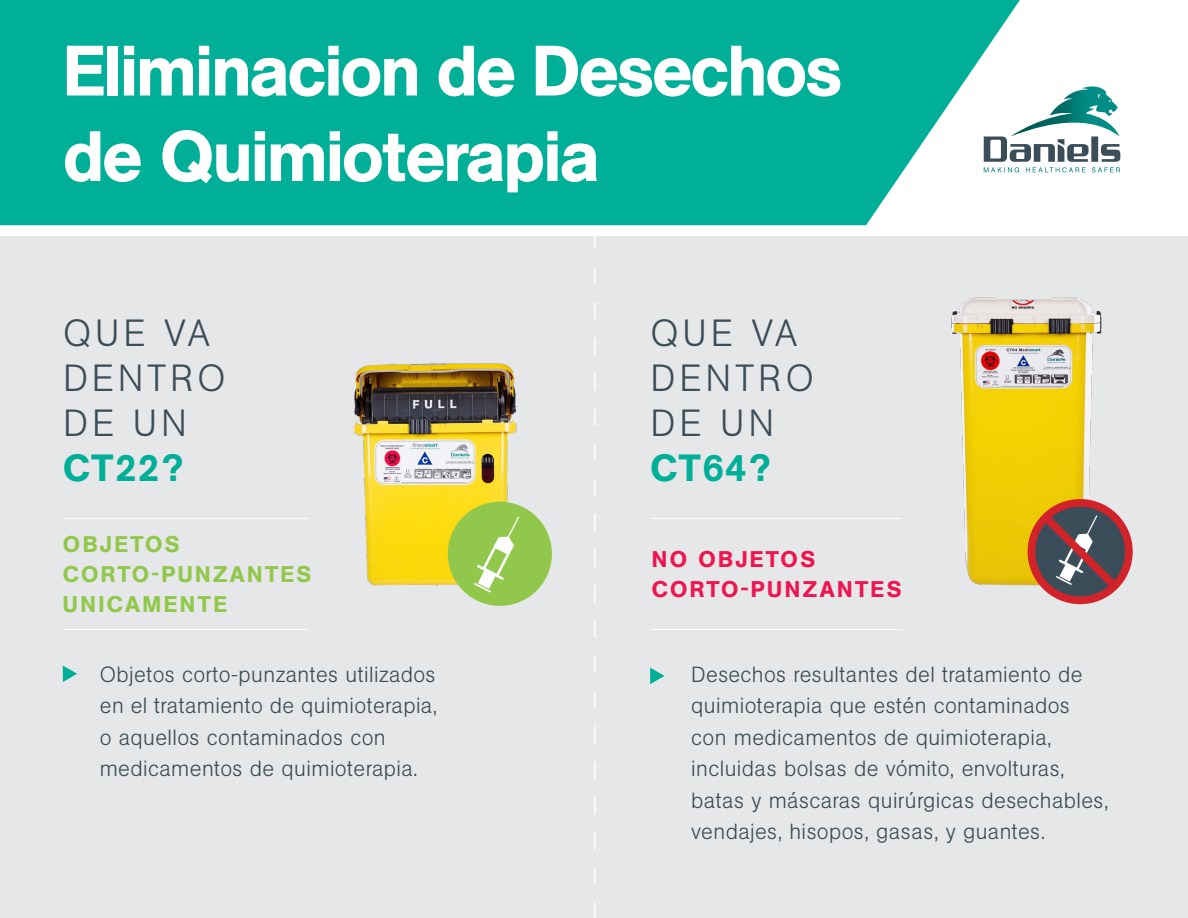
<style>
.page{position:relative;width:1188px;height:918px;background:#fff}
.page>*{position:absolute;margin:0;border:0;box-sizing:border-box;transform-origin:0 0}
.t1{font:500 70.5px/85.5px "AG Book Pro";letter-spacing:-.02em;color:#fff}
.t2{font:300 37.5px/45px "AG Book Pro";letter-spacing:.11em;color:#3b4d58}
.t3{font:500 22.5px/30px "AG Book Pro";letter-spacing:.105em;color:#91c84c}
.t4{font:500 22.5px/30px "AG Book Pro";letter-spacing:.11em;color:#ed1651}
.t5{font:300 21.75px/31.5px "AG Book Pro";letter-spacing:.02em;color:#3b4d58}
.s1{font-weight:500;color:#00af98}
</style>
<div class="page">
<div style="left:0;top:236px;width:1188px;height:682px;background:#e6e7e8"></div>
<div style="left:0;top:0;width:1020px;height:225px;background:#00af98"></div>
<img style="left:354px;top:363px;width:163px;height:223px">
<svg style="left:63px;top:665px;width:14px;height:17px"></svg>
<svg style="left:984px;top:86px;width:136px;height:86px"></svg>
<svg style="left:594px;top:236px;width:2px;height:682px"></svg>
<img style="left:951px;top:297px;width:151px;height:308px">
<svg style="left:650px;top:668px;width:15px;height:16px"></svg>
<svg style="left:440px;top:494px;width:112px;height:112px"></svg>
<hr style="left:63px;top:518px;width:246px;height:1px;background:#fff">
<hr style="left:63px;top:629px;width:246px;height:1px;background:#fff">
<hr style="left:650px;top:518px;width:252px;height:1px;background:#fff">
<hr style="left:650px;top:629px;width:252px;height:1px;background:#fff">
<svg style="left:1025px;top:495px;width:108px;height:109px"></svg>
<p class="t1" style="left:63px;top:27px;width:781px">Eliminacion de Desechos de Quimioterapia</p>
<p class="t2" style="left:63px;top:309px;width:164px">QUE VA<br>DENTRO<br>DE UN<br><span class="s1">CT22?</span></p>
<p class="t3" style="left:63px;top:529px;width:250px">OBJETOS<br>CORTO-PUNZANTES<br>UNICAMENTE</p>
<p class="t2" style="left:650px;top:309px;width:165px">QUE VA<br>DENTRO<br>DE UN<br><span class="s1">CT64?</span></p>
<p class="t4" style="left:652px;top:544px;width:251px">NO OBJETOS<br>CORTO-PUNZANTES</p>
<p class="t5" style="left:100px;top:658px;width:339px">Objetos corto-punzantes utilizados en el tratamiento de quimioterapia, o aquellos contaminados con medicamentos de quimioterapia.</p>
<p class="t5" style="left:691px;top:658px;width:419px">Desechos resultantes del tratamiento de quimioterapia que estén contaminados con medicamentos de quimioterapia, incluidas bolsas de vómito, envolturas, batas y máscaras quirúrgicas desechables, vendajes, hisopos, gasas, y guantes.</p>
</div>
